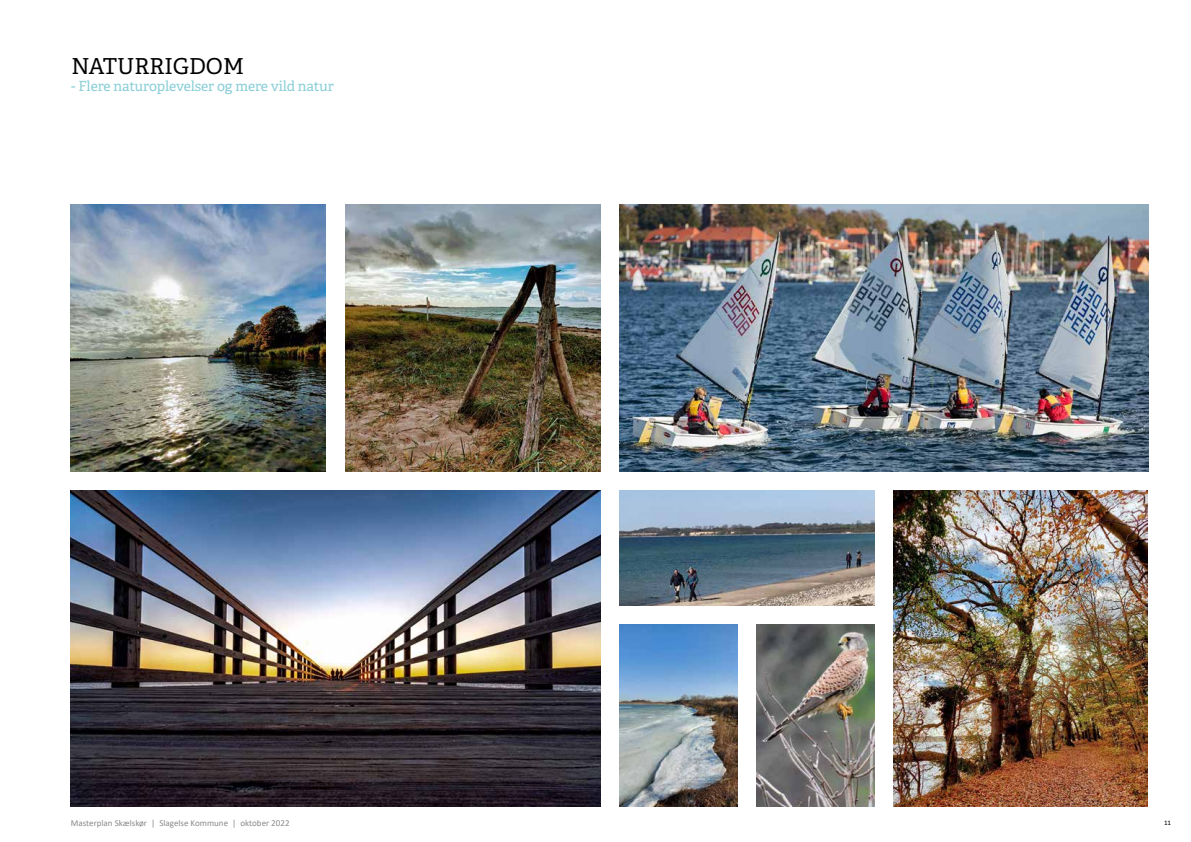
<style>
.page{position:relative;width:1191px;height:842px;background:#fff}
.page>*{position:absolute;margin:0;border:0;box-sizing:border-box;transform-origin:0 0}
.t1{font:22px "Adelle";color:#000}
.t2{font:14px "Adelle";letter-spacing:-.01em;color:#8aced7}
.t3{font:9px "Calibri";color:#8a8989}
.t4{font:7px "Calibri";color:#000}
</style>
<div class="page">
<img style="left:345px;top:205px;width:255px;height:266px">
<img style="left:71px;top:204px;width:255px;height:267px">
<img style="left:619px;top:625px;width:118px;height:181px">
<img style="left:756px;top:625px;width:118px;height:181px">
<img style="left:893px;top:490px;width:255px;height:316px">
<img style="left:70px;top:490px;width:530px;height:316px">
<img style="left:619px;top:490px;width:255px;height:115px">
<img style="left:619px;top:205px;width:529px;height:266px">
<h1 class="t1" style="left:71px;top:53px;width:174px">NATURRIGDOM</h1>
<h2 class="t2" style="left:71px;top:77px;width:264px">- Flere naturoplevelser og mere vild natur</h2>
<p class="t3" style="left:71px;top:817px;width:220px">Masterplan Skælskør | Slagelse Kommune | oktober 2022</p>
<p class="t4" style="left:1164px;top:817px;width:9px">11</p>
</div>
